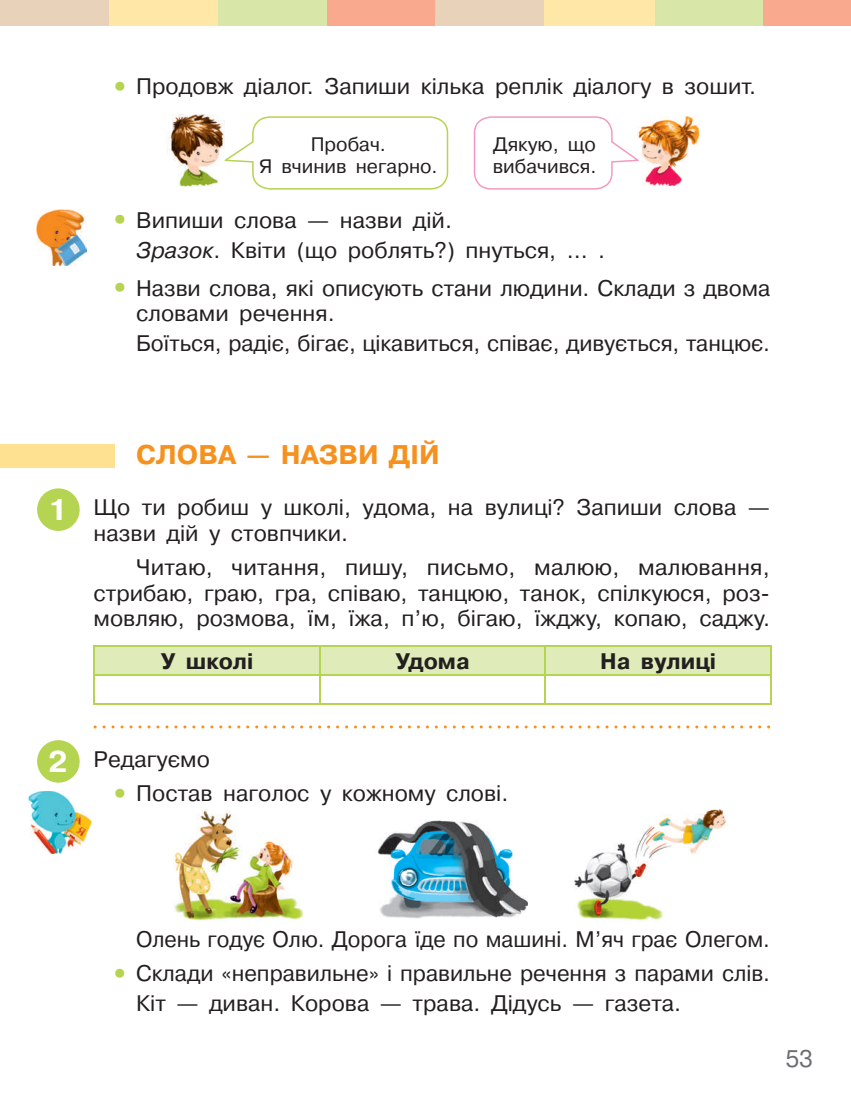
<style>
.page{position:relative;width:851px;height:1106px;background:#fff}
.page>*{position:absolute;margin:0;border:0;box-sizing:border-box;transform-origin:0 0}
.t1{font:700 30px "Pragmatica C";color:#fff}
.t2{font:700 27px "Pragmatica C";color:#f6911e}
.t3{font:24px "Pragmatica C";color:#6c6d70}
.t4{font:22.5px/25.5px "Pragmatica C";color:#231f20}
.t5{font:22.5px "Pragmatica C";color:#231f20;scale:.96 1}
.t6{font:700 22.5px "Pragmatica C";color:#231f20}
.t7{font:19.5px/22.5px "Pragmatica C";color:#231f20;text-align:center}
.s1{font-size:45px;color:#b5d451}
.s2{font-style:italic}
</style>
<div class="page">
<div style="left:109px;top:0;width:108px;height:26px;background:#ffe7a7"></div>
<div style="left:217px;top:0;width:109px;height:26px;background:#d8e7a7"></div>
<div style="left:654px;top:0;width:109px;height:26px;background:#d8e7a7"></div>
<div style="left:326px;top:0;width:109px;height:26px;background:#f8a98e"></div>
<div style="left:763px;top:0;width:87px;height:26px;background:#f8a98e"></div>
<div style="left:0;top:0;width:109px;height:26px;background:#e8d3ba"></div>
<div style="left:435px;top:0;width:109px;height:26px;background:#e8d3ba"></div>
<div style="left:544px;top:0;width:110px;height:26px;background:#ffe7a7"></div>
<svg style="left:94px;top:725px;width:676px;height:3px"></svg>
<img style="left:638px;top:116px;width:61px;height:69px">
<img style="left:167px;top:115px;width:57px;height:71px">
<svg style="left:224px;top:116px;width:224px;height:74px"></svg>
<svg style="left:473px;top:116px;width:165px;height:74px"></svg>
<svg style="left:94px;top:645px;width:677px;height:58px"></svg>
<hr style="left:94px;top:703px;width:226px;height:2px;background:#b5d451">
<hr style="left:320px;top:703px;width:225px;height:2px;background:#b5d451">
<hr style="left:545px;top:703px;width:226px;height:2px;background:#b5d451">
<img style="left:174px;top:809px;width:128px;height:112px">
<img style="left:378px;top:820px;width:150px;height:99px">
<img style="left:574px;top:809px;width:152px;height:112px">
<img style="left:37px;top:210px;width:50px;height:56px">
<div style="left:0;top:444px;width:115px;height:23px;background:#ffe192"></div>
<svg style="left:37px;top:488px;width:43px;height:43px"></svg>
<svg style="left:37px;top:740px;width:43px;height:43px"></svg>
<img style="left:25px;top:791px;width:67px;height:62px">
<p class="t4" style="left:106px;top:74px;width:651px"><span class="s1">•</span> Продовж діалог. Запиши кілька реплік діалогу в зошит.</p>
<p class="t7" style="left:259px;top:133px;width:180px">Пробач.<br>Я вчинив негарно.</p>
<p class="t7" style="left:492px;top:133px;width:105px;text-align:left">Дякую, що вибачився.</p>
<p class="t4" style="left:136px;top:205px;width:470px;line-height:29.7px;text-indent:-30px"><span class="s1">•</span> Випиши слова — назви дій.<br><span class="s2">Зразок</span>. Квіти (що роблять?) пнуться, ... .</p>
<p class="t4" style="left:136px;top:275px;width:635px;text-indent:-30px"><span class="s1">•</span> Назви слова, які описують стани людини. Склади з двома словами речення.</p>
<p class="t4" style="left:136px;top:331px;width:635px">Боїться, радіє, бігає, цікавиться, співає, дивується, танцює.</p>
<h1 class="t1" style="left:48px;top:493px;width:21px">1</h1>
<p class="t2" style="left:136px;top:440px;width:305px">сЛова — назви ДІЙ</p>
<p class="t4" style="left:94px;top:495px;width:678px">Що ти робиш у школі, удома, на вулиці? Запиши слова — назви дій у стовпчики.</p>
<p class="t4" style="left:94px;top:554px;width:678px;text-align:justify;text-indent:43px">Читаю, читання, пишу, письмо, малюю, малювання, стрибаю, граю, гра, співаю, танцюю, танок, спілкуюся, роз&shy;мовляю, розмова, їм, їжа, п’ю, бігаю, їжджу, копаю, саджу.</p>
<p class="t6" style="left:161px;top:648px;width:94px">У школі</p>
<p class="t6" style="left:395px;top:648px;width:76px">Удома</p>
<p class="t6" style="left:600px;top:648px;width:118px">на вулиці</p>
<h1 class="t1" style="left:48px;top:744px;width:21px">2</h1>
<p class="t4" style="left:94px;top:747px;width:118px">Редагуємо</p>
<p class="t4" style="left:106px;top:781px;width:403px"><span class="s1">•</span> Постав наголос у кожному слові.</p>
<p class="t5" style="left:136px;top:926px;width:661px">Олень годує Олю. Дорога їде по машині. М’яч грає Олегом.</p>
<p class="t4" style="left:136px;top:958px;width:635px;line-height:29.7px;text-indent:-30px"><span class="s1">•</span> Склади «неправильне» і правильне речення з парами слів.<br>Кіт — диван. Корова — трава. Дідусь — газета.</p>
<p class="t3" style="left:785px;top:1045px;width:29px">53</p>
</div>
